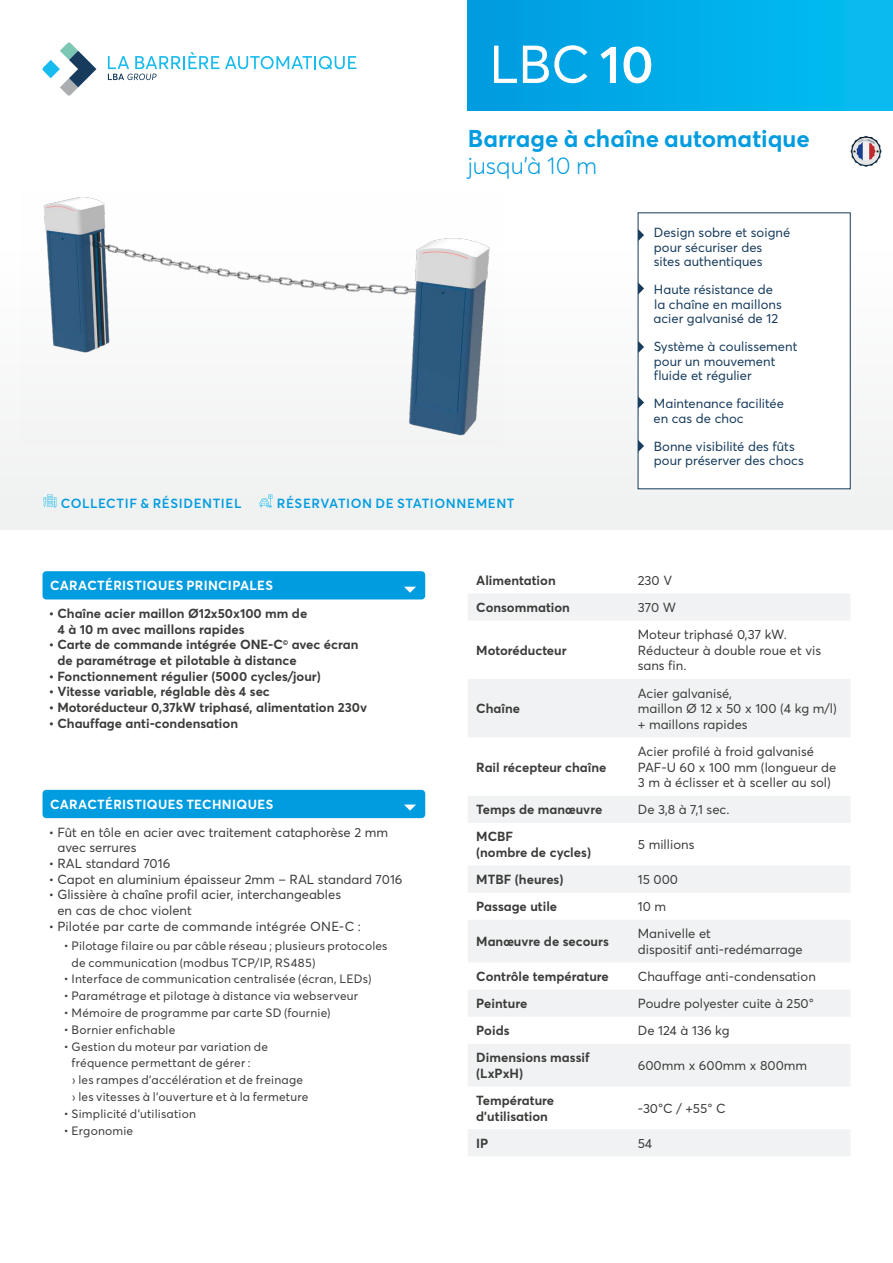
<style>
.page{position:relative;width:893px;height:1263px;background:#fff}
.page>*{position:absolute;margin:0;border:0;box-sizing:border-box;transform-origin:0 0}
.t1{font:52.5px "Averta";color:#fff}
.t2{font:700 24px "Averta";color:#009ce0}
.t3{font:300 24px "Averta";color:#009ce0}
.t4{font:13.05px/15.6px "Averta";color:#3c3c3b}
.t5{font:700 13.05px/15.6px "Averta";color:#3c3c3b}
.t6{font:13.05px/14.2px "Averta";color:#163b5c}
.t7{font:700 13.05px "Averta";letter-spacing:.025em;color:#fff}
.t8{font:600 13.05px "Averta";letter-spacing:.045em;color:#009ce0}
.t9{font:12px/16.8px "Averta";letter-spacing:.015em;color:#3c3c3b}
.s1{font-weight:600}
</style>
<div class="page">
<div style="left:468px;top:0;width:425px;height:111px;background:linear-gradient(to right,#009be0,#04bff1)"></div>
<svg style="left:43px;top:43px;width:53px;height:53px"></svg>
<svg style="left:108px;top:52px;width:248px;height:28px"></svg>
<div style="left:43px;top:571px;width:382px;height:28px;background:#009ce0;border-radius:4px"></div>
<svg style="left:404px;top:587px;width:12px;height:6px"></svg>
<div style="left:43px;top:790px;width:382px;height:28px;background:#009ce0;border-radius:4px"></div>
<svg style="left:404px;top:804px;width:12px;height:7px"></svg>
<svg style="left:638px;top:229px;width:6px;height:12px"></svg>
<svg style="left:638px;top:282px;width:6px;height:13px"></svg>
<svg style="left:44px;top:495px;width:12px;height:12px"></svg>
<svg style="left:260px;top:495px;width:12px;height:12px"></svg>
<svg style="left:638px;top:341px;width:6px;height:12px"></svg>
<svg style="left:638px;top:396px;width:6px;height:13px"></svg>
<img style="left:20px;top:197px;width:483px;height:247px">
<svg style="left:638px;top:440px;width:6px;height:12px"></svg>
<svg style="left:468px;top:594px;width:382px;height:562px"></svg>
<svg style="left:850px;top:136px;width:32px;height:31px"></svg>
<h1 class="t1" style="left:489px;top:32px;width:166px">LBC <span class="s1">10</span></h1>
<h2 class="t2" style="left:468px;top:123px;width:344px">Barrage à chaîne automatique</h2>
<h2 class="t3" style="left:468px;top:151px;width:131px">jusqu'à 10 m</h2>
<p class="t8" style="left:61px;top:495px;width:182px">COLLECTIF &amp; RÉSIDENTIEL</p>
<p class="t8" style="left:277px;top:495px;width:239px">RÉSERVATION DE STATIONNEMENT</p>
<p class="t6" style="left:654px;top:225px;width:138px">Design sobre et soigné pour sécuriser des sites authentiques</p>
<p class="t6" style="left:653px;top:282px;width:130px">Haute résistance de la chaîne en maillons acier galvanisé de 12</p>
<p class="t6" style="left:654px;top:339px;width:145px">Système à coulissement pour un mouvement fluide et régulier</p>
<p class="t6" style="left:653px;top:396px;width:132px">Maintenance facilitée en cas de choc</p>
<p class="t6" style="left:654px;top:439px;width:151px">Bonne visibilité des fûts pour préserver des chocs</p>
<p class="t7" style="left:50px;top:577px;width:224px">CARACTÉRISTIQUES PRINCIPALES</p>
<p class="t5" style="left:57px;top:605px;width:251px;text-indent:-9px">• Chaîne acier maillon Ø12x50x100 mm de<br>4 à 10 m avec maillons rapides</p>
<p class="t5" style="left:57px;top:637px;width:303px;text-indent:-9px">• Carte de commande intégrée ONE-C<sup>©</sup> avec écran de paramétrage et pilotable à distance</p>
<p class="t5" style="left:49px;top:668px;width:273px">• Fonctionnement régulier (5000 cycles/jour)</p>
<p class="t5" style="left:49px;top:684px;width:222px">• Vitesse variable, réglable dès 4 sec</p>
<p class="t5" style="left:49px;top:699px;width:320px">• Motoréducteur 0,37kW triphasé, alimentation 230v</p>
<p class="t5" style="left:49px;top:715px;width:191px">• Chauffage anti-condensation</p>
<p class="t7" style="left:50px;top:796px;width:225px">CARACTÉRISTIQUES TECHNIQUES</p>
<p class="t4" style="left:57px;top:824px;width:332px;text-indent:-9px">• Fût en tôle en acier avec traitement cataphorèse 2 mm avec serrures</p>
<p class="t4" style="left:49px;top:855px;width:123px">• RAL standard 7016</p>
<p class="t4" style="left:49px;top:871px;width:355px">• Capot en aluminium épaisseur 2mm – RAL standard 7016</p>
<p class="t4" style="left:57px;top:887px;width:285px;text-indent:-9px">• Glissière à chaîne profil acier, interchangeables en cas de choc violent</p>
<p class="t4" style="left:49px;top:918px;width:314px">• Pilotée par carte de commande intégrée ONE-C :</p>
<p class="t9" style="left:72px;top:937px;width:318px;text-indent:-8px">• Pilotage filaire ou par câble réseau ; plusieurs protocoles de communication (modbus TCP/IP, RS485)</p>
<p class="t9" style="left:64px;top:971px;width:309px">• Interface de communication centralisée (écran, LEDs)</p>
<p class="t9" style="left:64px;top:987px;width:296px">• Paramétrage et pilotage à distance via webserveur</p>
<p class="t9" style="left:64px;top:1004px;width:268px">• Mémoire de programme par carte SD (fournie)</p>
<p class="t9" style="left:64px;top:1021px;width:113px">• Bornier enfichable</p>
<p class="t9" style="left:72px;top:1038px;width:239px;text-indent:-8px">• Gestion du moteur par variation de fréquence permettant de gérer :<br>› les rampes d'accélération et de freinage › les vitesses à l'ouverture et à la fermeture</p>
<p class="t9" style="left:64px;top:1105px;width:134px">• Simplicité d’utilisation</p>
<p class="t9" style="left:64px;top:1122px;width:71px">• Ergonomie</p>
<p class="t5" style="left:476px;top:572px;width:81px">Alimentation</p>
<p class="t4" style="left:638px;top:572px;width:36px">230 V</p>
<p class="t5" style="left:476px;top:599px;width:95px">Consommation</p>
<p class="t4" style="left:638px;top:599px;width:40px">370 W</p>
<p class="t5" style="left:476px;top:642px;width:92px">Motoréducteur</p>
<p class="t4" style="left:638px;top:627px;width:185px">Moteur triphasé 0,37 kW.<br>Réducteur à double roue et vis sans fin.</p>
<p class="t5" style="left:476px;top:701px;width:45px">Chaîne</p>
<p class="t5" style="left:476px;top:759px;width:132px">Rail récepteur chaîne</p>
<p class="t4" style="left:638px;top:685px;width:200px">Acier galvanisé,<br>maillon Ø 12 x 50 x 100 (4 kg m/l) + maillons rapides</p>
<p class="t4" style="left:638px;top:743px;width:200px">Acier profilé à froid galvanisé<br>PAF-U 60 x 100 mm (longueur de<br>3 m à éclisser et à sceller au sol)</p>
<p class="t5" style="left:476px;top:802px;width:128px">Temps de manœuvre</p>
<p class="t4" style="left:638px;top:802px;width:93px">De 3,8 à 7,1 sec.</p>
<p class="t5" style="left:476px;top:829px;width:116px">MCBF<br>(nombre de cycles)</p>
<p class="t4" style="left:638px;top:837px;width:58px">5 millions</p>
<p class="t5" style="left:476px;top:872px;width:89px">MTBF (heures)</p>
<p class="t4" style="left:638px;top:872px;width:42px">15 000</p>
<p class="t5" style="left:476px;top:899px;width:82px">Passage utile</p>
<p class="t4" style="left:638px;top:899px;width:30px">10 m</p>
<p class="t5" style="left:476px;top:933px;width:134px">Manœuvre de secours</p>
<p class="t4" style="left:638px;top:926px;width:166px">Manivelle et<br>dispositif anti-redémarrage</p>
<p class="t5" style="left:476px;top:968px;width:134px">Contrôle température</p>
<p class="t4" style="left:638px;top:968px;width:180px">Chauffage anti-condensation</p>
<p class="t5" style="left:476px;top:995px;width:53px">Peinture</p>
<p class="t4" style="left:638px;top:996px;width:178px">Poudre polyester cuite à 250°</p>
<p class="t5" style="left:476px;top:1023px;width:35px">Poids</p>
<p class="t4" style="left:638px;top:1023px;width:93px">De 124 à 136 kg</p>
<p class="t5" style="left:476px;top:1050px;width:115px">Dimensions massif (LxPxH)</p>
<p class="t4" style="left:638px;top:1058px;width:171px">600mm x 600mm x 800mm</p>
<p class="t5" style="left:476px;top:1092px;width:79px">Température d’utilisation</p>
<p class="t4" style="left:638px;top:1100px;width:89px">-30°C / +55° C</p>
<p class="t5" style="left:476px;top:1135px;width:14px">IP</p>
<p class="t4" style="left:638px;top:1135px;width:16px">54</p>
</div>
